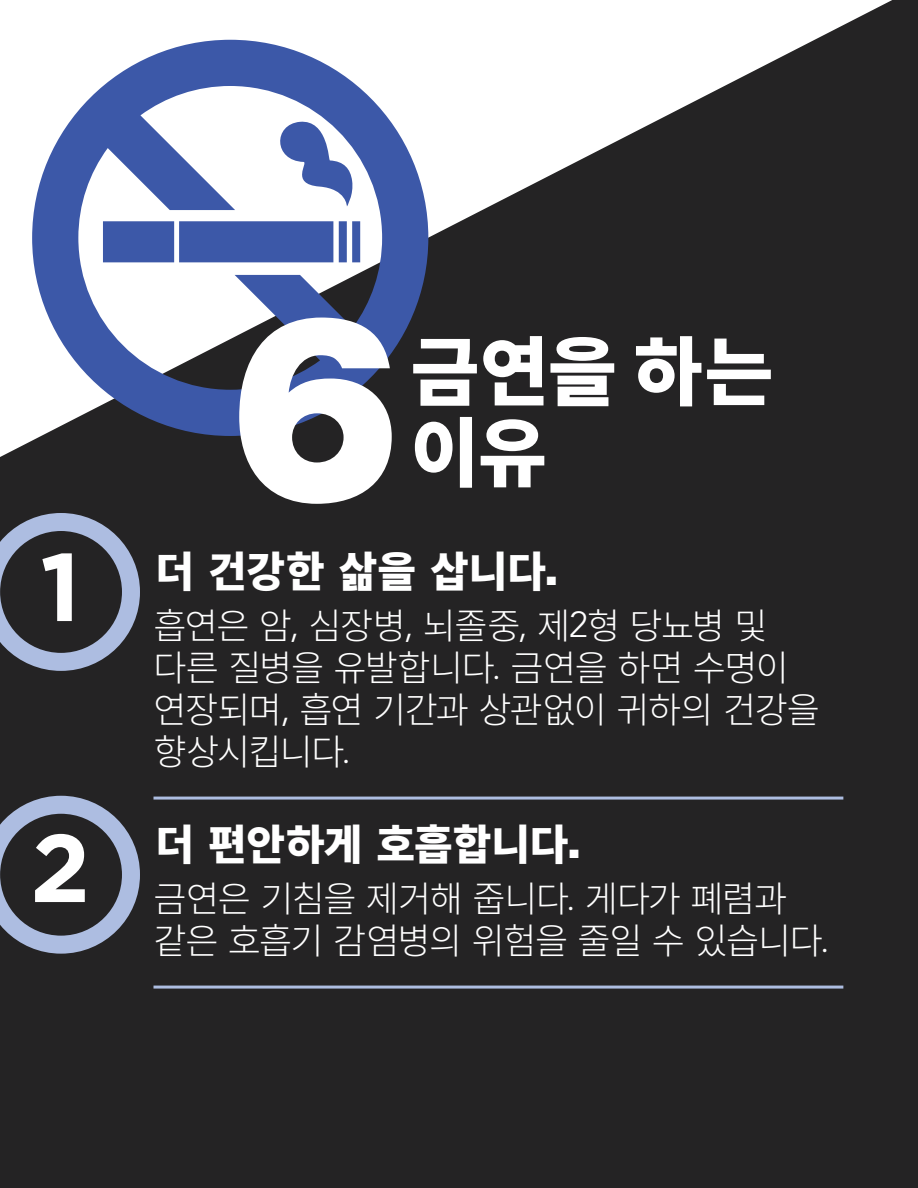
<style>
.page{position:relative;width:918px;height:1188px;background:#242324}
.page>*{position:absolute;margin:0;border:0;box-sizing:border-box;transform-origin:0 0}
.body_copy{font:900 261.6px "Helvetica Neue LT Std";color:#fff}
.body_copy-2{font:700 96px "Gotham";color:#fff}
.body_copy-3{font:800 75px/81px "Source Han Sans K";letter-spacing:-.005em;color:#fff}
.headline{font:800 42px "Source Han Sans K";color:#fff}
.Body_copy_with_rule{font:300 36px/42px "Source Han Sans K";letter-spacing:-.035em;color:#fff}
.s1{font-family:"Helvetica Neue LT Std";font-weight:900}
.s2{font-family:"Avenir LT Std"}
</style>
<div class="page">
<svg style="left:0;top:0;width:892px;height:457px"></svg>
<hr style="left:153px;top:797px;width:690px;height:3px;background:#adbde1">
<hr style="left:153px;top:986px;width:690px;height:3px;background:#adbde1">
<svg style="left:0;top:513px;width:140px;height:158px"></svg>
<svg style="left:0;top:796px;width:140px;height:158px"></svg>
<svg style="left:32px;top:40px;width:396px;height:396px;background:#8d98bb"></svg>
<div style="left:179px;top:221px;width:154px;height:41px;background:#3c58a8"></div>
<div style="left:339px;top:221px;width:8px;height:41px;background:#3c58a8"></div>
<div style="left:352px;top:221px;width:8px;height:41px;background:#3c58a8"></div>
<div style="left:103px;top:221px;width:71px;height:41px;background:#3c58a8"></div>
<svg style="left:273px;top:119px;width:81px;height:88px;background:#a5b2d6"></svg>
<p class="body_copy-2" style="left:40px;top:523px;width:42px">1</p>
<p class="body_copy-2" style="left:30px;top:804px;width:61px">2</p>
<p class="body_copy" style="left:228px;top:252px;width:176px">6</p>
<p class="body_copy-3" style="left:411px;top:333px;width:364px">금연을 하는 이유</p>
<p class="headline" style="left:156px;top:548px;width:404px">더 건강한 삶을 삽니다<span class="s1">.</span></p>
<p class="Body_copy_with_rule" style="left:153px;top:606px;width:668px">흡연은 암<span class="s2">,</span> 심장병<span class="s2">,</span> 뇌졸중<span class="s2">,</span> 제<span class="s2">2</span>형 당뇨병 및 다른 질병을 유발합니다<span class="s2">.</span> 금연을 하면 수명이 연장되며<span class="s2">,</span> 흡연 기간과 상관없이 귀하의 건강을 향상시킵니다<span class="s2">.</span></p>
<p class="headline" style="left:156px;top:821px;width:427px">더 편안하게 호흡합니다<span class="s1">.</span></p>
<p class="Body_copy_with_rule" style="left:153px;top:879px;width:677px">금연은 기침을 제거해 줍니다<span class="s2">.</span> 게다가 폐렴과 같은 호흡기 감염병의 위험을 줄일 수 있습니다<span class="s2">.</span></p>
</div>
